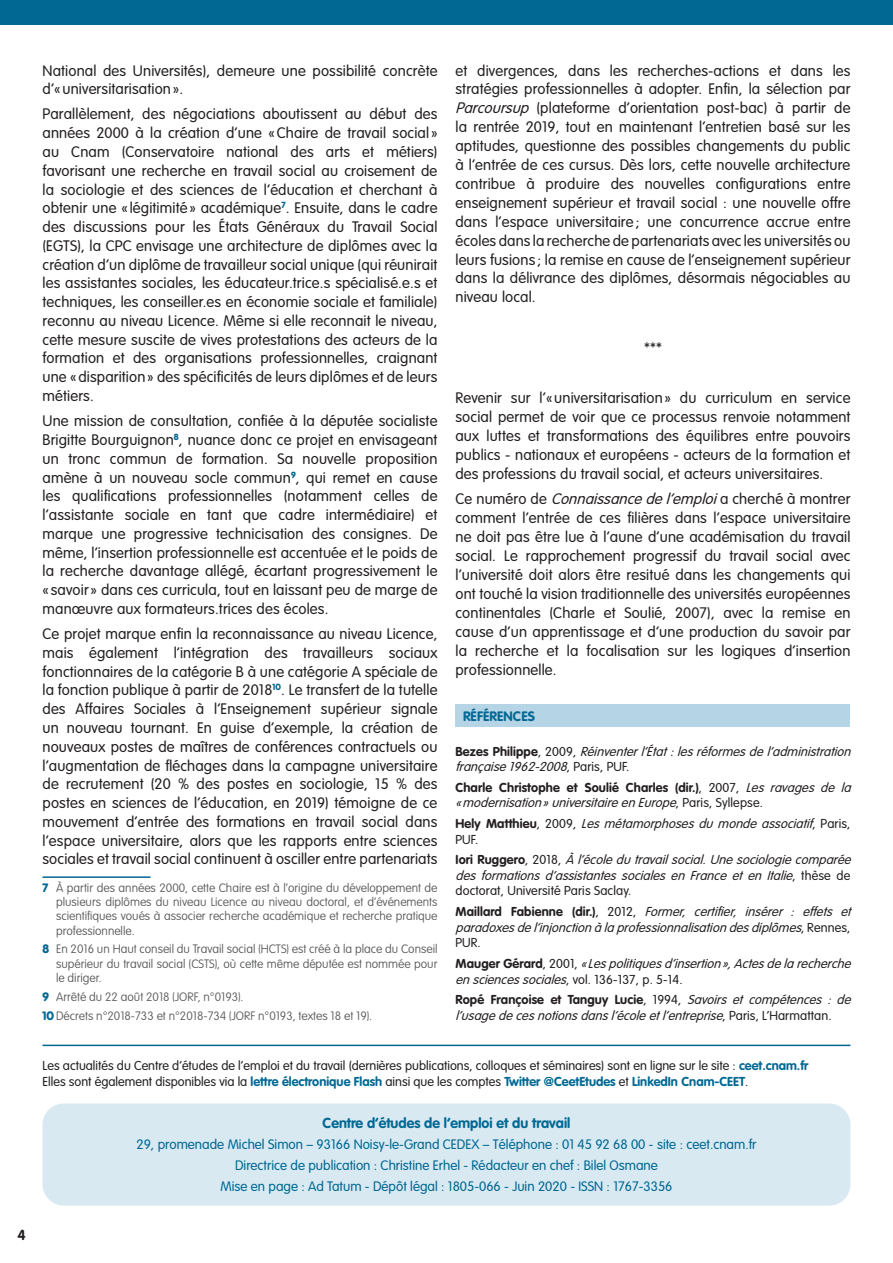
<style>
.page{position:relative;width:893px;height:1263px;background:#fff}
.page>*{position:absolute;margin:0;border:0;box-sizing:border-box;transform-origin:0 0}
.t1{font:300 15px/18.8px "VAG Rounded";letter-spacing:.01em;color:#231f20;text-align:justify}
.t2{font:700 14.25px "VAG Rounded";color:#006893}
.t3{font:700 14.25px "VAG Rounded";color:#231f20}
.t4{font:300 13.5px/21px "VAG Rounded";color:#006893;text-align:center}
.t5{font:700 13.5px "VAG Rounded";letter-spacing:.01em;color:#006893}
.t6{font:italic 300 12.75px/15.9px "VAG Rounded";letter-spacing:.01em;color:#231f20}
.t7{font:300 12.75px/15.3px "VAG Rounded";color:#231f20}
.t8{font:100 12px/14.4px "VAG Rounded";color:#57585a;text-align:justify}
.s1{font-weight:900;color:#006893}
.s2{font-style:italic}
.s3{font-weight:700;font-style:normal}
.s4{font-style:normal}
.s5{font-weight:700;color:#006893}
</style>
<div class="page">
<hr style="left:43px;top:876px;width:108px;height:2px;background:#006893">
<div style="left:455px;top:705px;width:395px;height:22px;background:#b5d4e5"></div>
<div style="left:0;top:0;width:893px;height:24px;background:#006893"></div>
<div style="left:43px;top:1103px;width:807px;height:102px;background:#d8e9f1;border-radius:21px"></div>
<hr style="left:43px;top:1044px;width:807px;height:2px;background:#006893">
<p class="t3" style="left:17px;top:1227px;width:10px">4</p>
<p class="t1" style="left:43px;top:61px;width:396px">National des Universités), demeure une possibilité concrète d’« universitarisation ».</p>
<p class="t1" style="left:43px;top:105px;width:396px">Parallèlement, des négociations aboutissent au début des années 2000 à la création d’une «Chaire de travail social » au Cnam (Conservatoire national des arts et métiers) favorisant une recherche en travail social au croisement de la sociologie et des sciences de l’éducation et cherchant à obtenir une « légitimité » académique<sup>7</sup>. Ensuite, dans le cadre des discussions pour les États Généraux du Travail Social (EGTS), la CPC envisage une architecture de diplômes avec la création d’un diplôme de travailleur social unique (qui réunirait les assistantes sociales, les éducateur.trice.s spécialisé.e.s et techniques, les conseiller.es en économie sociale et familiale) reconnu au niveau Licence. Même si elle reconnait le niveau, cette mesure suscite de vives protestations des acteurs de la formation et des organisations professionnelles, craignant une « disparition » des spécificités de leurs diplômes et de leurs métiers.</p>
<p class="t1" style="left:43px;top:411px;width:396px">Une mission de consultation, confiée à la députée socialiste Brigitte Bourguignon<sup>8</sup>, nuance donc ce projet en envisageant un tronc commun de formation. Sa nouvelle proposition amène à un nouveau socle commun<sup>9</sup>, qui remet en cause les qualifications professionnelles (notamment celles de l’assistante sociale en tant que cadre intermédiaire) et marque une progressive technicisation des consignes. De même, l’insertion professionnelle est accentuée et le poids de la recherche davantage allégé, écartant progressivement le « savoir » dans ces curricula, tout en laissant peu de marge de manœuvre aux formateurs.trices des écoles.</p>
<p class="t1" style="left:43px;top:624px;width:397px">Ce projet marque enfin la reconnaissance au niveau Licence, mais également l’intégration des travailleurs sociaux fonctionnaires de la catégorie B à une catégorie A spéciale de la fonction publique à partir de 2018<sup>10</sup>. Le transfert de la tutelle des Affaires Sociales à l’Enseignement supérieur signale un nouveau tournant. En guise d’exemple, la création de nouveaux postes de maîtres de conférences contractuels ou l’augmentation de fléchages dans la campagne universitaire de recrutement (20 % des postes en sociologie, 15 % des postes en sciences de l’éducation, en 2019) témoigne de ce mouvement d’entrée des formations en travail social dans l’espace universitaire, alors que les rapports entre sciences sociales et travail social continuent à osciller entre partenariats</p>
<p class="t8" style="left:56px;top:880px;width:383px;text-indent:-13px"><span class="s1">7</span> À partir des années 2000, cette Chaire est à l’origine du développement de plusieurs diplômes du niveau Licence au niveau doctoral, et d’événements scientifiques voués à associer recherche académique et recherche pratique professionnelle.</p>
<p class="t8" style="left:56px;top:942px;width:383px;text-indent:-13px"><span class="s1">8</span> En 2016 un Haut conseil du Travail social (HCTS) est créé à la place du Conseil supérieur du travail social (CSTS), où cette même députée est nommée pour le diriger.</p>
<p class="t8" style="left:43px;top:987px;width:331px;line-height:18.6px"><span class="s1">9</span> Arrêté du 22 août 2018 (JORF, n°0193).<br><span class="s1">10</span> Décrets n°2018-733 et n°2018-734 (JORF n°0193, textes 18 et 19).</p>
<p class="t1" style="left:455px;top:61px;width:396px">et divergences, dans les recherches-actions et dans les stratégies professionnelles à adopter. Enfin, la sélection par <span class="s2">Parcoursup</span> (plateforme d’orientation post-bac) à partir de la rentrée 2019, tout en maintenant l’entretien basé sur les aptitudes, questionne des possibles changements du public à l’entrée de ces cursus. Dès lors, cette nouvelle architecture contribue à produire des nouvelles configurations entre enseignement supérieur et travail social : une nouvelle offre dans l’espace universitaire ; une concurrence accrue entre écoles dans la recherche de partenariats avec les universités ou leurs fusions ; la remise en cause de l’enseignement supérieur dans la délivrance des diplômes, désormais négociables au niveau local.</p>
<p class="t1" style="left:644px;top:338px;width:19px">***</p>
<p class="t1" style="left:455px;top:389px;width:396px">Revenir sur l’« universitarisation » du curriculum en service social permet de voir que ce processus renvoie notamment aux luttes et transformations des équilibres entre pouvoirs publics - nationaux et européens - acteurs de la formation et des professions du travail social, et acteurs universitaires.</p>
<p class="t1" style="left:455px;top:490px;width:396px">Ce numéro de <span class="s2">Connaissance de l’emploi</span> a cherché à montrer comment l’entrée de ces filières dans l’espace universitaire ne doit pas être lue à l’aune d’une académisation du travail social. Le rapprochement progressif du travail social avec l’université doit alors être resitué dans les changements qui ont touché la vision traditionnelle des universités européennes continentales (Charle et Soulié, 2007), avec la remise en cause d’un apprentissage et d’une production du savoir par la recherche et la focalisation sur les logiques d’insertion professionnelle.</p>
<p class="t5" style="left:463px;top:709px;width:73px">RÉFÉRENCES</p>
<p class="t6" style="left:455px;top:743px;width:396px"><span class="s3">Bezes Philippe</span><span class="s4">, 2009,</span> Réinventer l’État : les réformes de l’administration française 1962-2008<span class="s4">, Paris, PUF.</span></p>
<p class="t6" style="left:455px;top:779px;width:396px"><span class="s3">Charle Christophe et Soulié Charles (dir.)</span><span class="s4">, 2007,</span> Les ravages de la « modernisation » universitaire en Europe<span class="s4">, Paris, Syllepse.</span></p>
<p class="t6" style="left:455px;top:815px;width:396px"><span class="s3">Hely Matthieu</span><span class="s4">, 2009,</span> Les métamorphoses du monde associatif<span class="s4">, Paris,<br>PUF.</span></p>
<p class="t6" style="left:455px;top:851px;width:396px;text-align:justify"><span class="s3">Iori Ruggero</span><span class="s4">, 2018,</span> À l’école du travail social. Une sociologie comparée des formations d’assistantes sociales en France et en Italie<span class="s4">, thèse de doctorat, Université Paris Saclay.</span></p>
<p class="t6" style="left:455px;top:903px;width:396px;text-align:justify"><span class="s3">Maillard Fabienne (dir.)</span><span class="s4">, 2012,</span> Former, certifier, insérer : effets et paradoxes de l’injonction à la professionnalisation des diplômes<span class="s4">, Rennes, PUR.</span></p>
<p class="t6" style="left:455px;top:955px;width:396px"><span class="s3">Mauger Gérard</span><span class="s4">, 2001,</span> « Les politiques d’insertion », Actes de la recherche en sciences sociales<span class="s4">, vol. 136-137, p. 5-14.</span></p>
<p class="t6" style="left:455px;top:991px;width:396px"><span class="s3">Ropé Françoise et Tanguy Lucie</span><span class="s4">, 1994,</span> Savoirs et compétences : de l’usage de ces notions dans l’école et l’entreprise<span class="s4">, Paris, L’Harmattan.</span></p>
<p class="t7" style="left:43px;top:1058px;width:767px">Les actualités du Centre d’études de l’emploi et du travail (dernières publications, colloques et séminaires) sont en ligne sur le site : <span class="s5">ceet.cnam.fr<br></span>Elles sont également disponibles via la <span class="s5">lettre électronique Flash</span> ainsi que les comptes <span class="s5">Twitter @CeetEtudes</span> et <span class="s5">LinkedIn Cnam-CEET</span>.</p>
<p class="t2" style="left:323px;top:1115px;width:249px">Centre d’études de l’emploi et du travail</p>
<p class="t4" style="left:136px;top:1134px;width:622px">29, promenade Michel Simon – 93166 Noisy-le-Grand CEDEX – Téléphone : 01 45 92 68 00 - site : ceet.cnam.fr<br>Directrice de publication : Christine Erhel - Rédacteur en chef : Bilel Osmane<br>Mise en page : Ad Tatum - Dépôt légal : 1805-066 - Juin 2020 - ISSN : 1767-3356</p>
</div>
